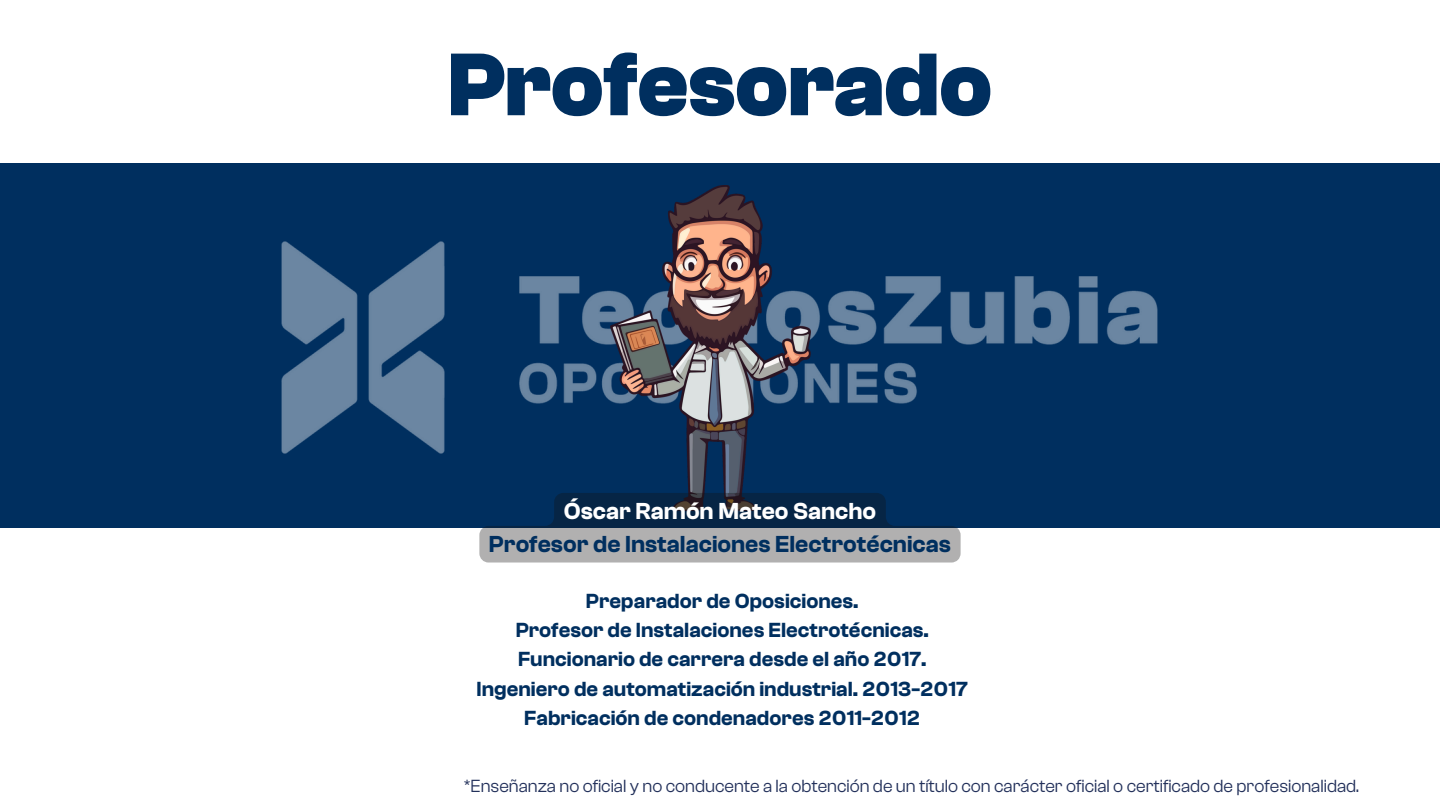
<style>
.page{position:relative;width:1440px;height:810px;background:#fff}
.page>*{position:absolute;margin:0;border:0;box-sizing:border-box;transform-origin:0 0}
.t1{font:700 92px "Clash Grotesk";color:#002f5f}
.t2{font:600 24px/33px "Clash Grotesk";color:#002f5f;text-align:center}
.t3{font:600 21.2px/29.2px "Clash Grotesk";color:#002f5f;text-align:center}
.t4{font:18.2px "Clash Grotesk";color:#23315b}
.s1{color:#fff}
</style>
<div class="page">
<div style="left:0;top:163px;width:1440px;height:365px;background:#002f5f"></div>
<img style="left:281px;top:185px;width:877px;height:269px">
<img style="left:611px;top:186px;width:199px;height:307px">
<svg style="left:479px;top:493px;width:482px;height:70px"></svg>
<p class="t1" style="left:448px;top:33px;width:546px">Profesorado</p>
<h2 class="t2" style="left:489px;top:495px;width:464px"><span class="s1">Óscar Ramón Mateo Sancho<br></span>Profesor de Instalaciones Electrotécnicas</h2>
<p class="t3" style="left:477px;top:587px;width:493px">Preparador de Oposiciones.<br>Profesor de Instalaciones Electrotécnicas.<br>Funcionario de carrera desde el año 2017.<br>Ingeniero de automatización industrial. 2013-2017<br>Fabricación de condenadores 2011-2012</p>
<p class="t4" style="left:464px;top:776px;width:897px">*Enseñanza no oficial y no conducente a la obtención de un título con carácter oficial o certificado de profesionalidad.</p>
</div>
